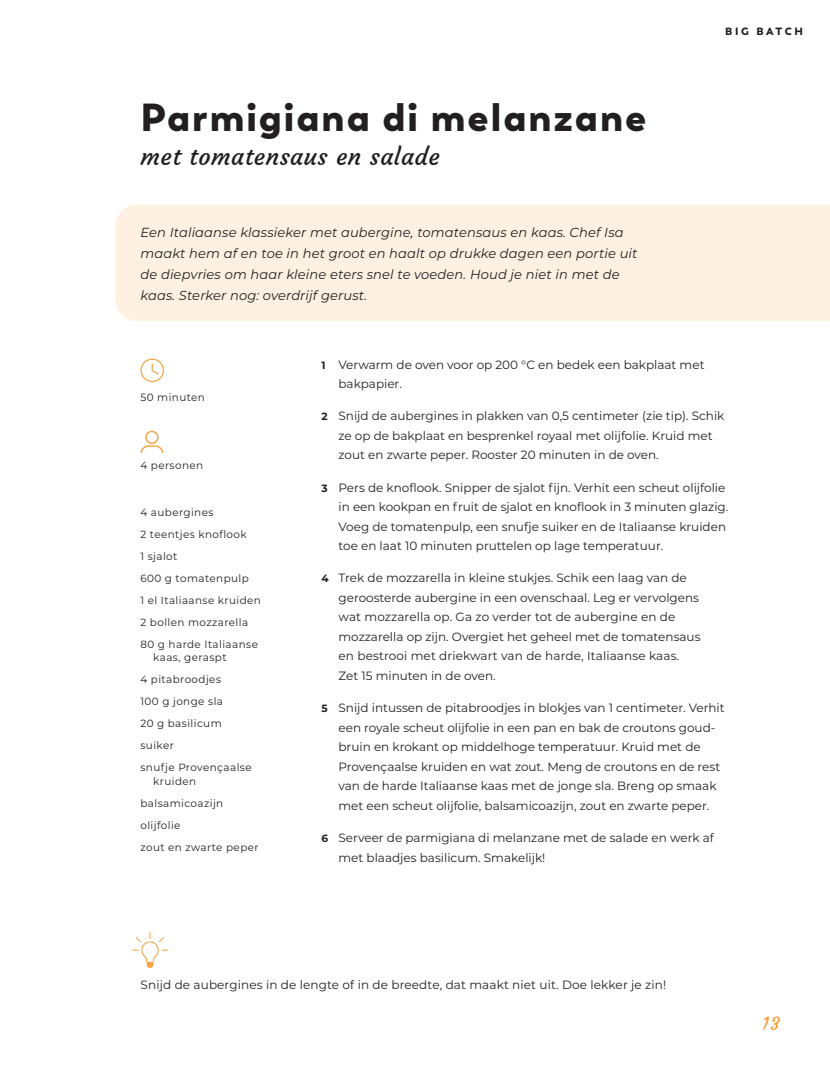
<style>
.page{position:relative;width:830px;height:1076px;background:#fff}
.page>*{position:absolute;margin:0;border:0;box-sizing:border-box;transform-origin:0 0}
.t1{font:900 39px "Trenda";letter-spacing:.05em;color:#231f20}
.t2{font:24px "Courgette";letter-spacing:.02em;color:#231f20}
.t3{font:18px "Courgette";color:#f89b33}
.t4{font:italic 13.05px/21px "Montserrat";letter-spacing:.01em;color:#231f20}
.t5{font:12px/19.5px "Montserrat";color:#231f20}
.t6{font:10.5px/22px "Montserrat";letter-spacing:.04em;color:#231f20}
.t7{font:900 10.5px "Trenda";letter-spacing:.245em;color:#231f20}
.s1{font-weight:700;font-size:10.5px}
</style>
<div class="page">
<div style="left:115px;top:205px;width:714px;height:116px;background:#fef1e1"></div>
<svg style="left:140px;top:359px;width:24px;height:23px"></svg>
<svg style="left:140px;top:431px;width:23px;height:22px"></svg>
<svg style="left:132px;top:932px;width:36px;height:36px"></svg>
<h1 class="t1" style="left:140px;top:92px;width:507px">Parmigiana di melanzane</h1>
<h2 class="t2" style="left:140px;top:142px;width:300px">met tomatensaus en salade</h2>
<p class="t4" style="left:140px;top:221px;width:498px">Een Italiaanse klassieker met aubergine, tomatensaus en kaas. Chef Isa maakt hem af en toe in het groot en haalt op drukke dagen een portie uit de diepvries om haar kleine eters snel te voeden. Houd je niet in met de kaas. Sterker nog: overdrijf gerust.</p>
<p class="t7" style="left:724px;top:24px;width:79px">BIG BATCH</p>
<p class="t6" style="left:140px;top:386px;width:66px">50 minuten</p>
<p class="t6" style="left:140px;top:454px;width:64px">4 personen</p>
<p class="t6" style="left:140px;top:500px;width:122px">4 aubergines<br>2 teentjes knoflook<br>1 sjalot<br>600 g tomatenpulp<br>1 el Italiaanse kruiden<br>2 bollen mozzarella<br>80 g harde Italiaanse</p>
<p class="t6" style="left:140px;top:646px;width:113px;text-indent:13px">kaas, geraspt<br>4 pitabroodjes<br>100 g jonge sla<br>20 g basilicum suiker<br>snufje Provençaalse</p>
<p class="t6" style="left:140px;top:769px;width:120px;text-indent:13px">kruiden balsamicoazijn olijfolie<br>zout en zwarte peper</p>
<p class="t5" style="left:338px;top:354px;width:367px;text-indent:-17px"><span class="s1">1</span> Verwarm de oven voor op 200 °C en bedek een bakplaat met bakpapier.</p>
<p class="t5" style="left:338px;top:406px;width:387px;text-indent:-17px"><span class="s1">2</span> Snijd de aubergines in plakken van 0,5 centimeter (zie tip). Schik ze op de bakplaat en besprenkel royaal met olijfolie. Kruid met zout en zwarte peper. Rooster 20 minuten in de oven.</p>
<p class="t5" style="left:338px;top:477px;width:391px;text-indent:-17px"><span class="s1">3</span> Pers de knoflook. Snipper de sjalot fijn. Verhit een scheut olijfolie in een kookpan en fruit de sjalot en knoflook in 3 minuten glazig.<br>Voeg de tomatenpulp, een snufje suiker en de Italiaanse kruiden toe en laat 10 minuten pruttelen op lage temperatuur.</p>
<p class="t5" style="left:338px;top:568px;width:363px;text-indent:-17px"><span class="s1">4</span> Trek de mozzarella in kleine stukjes. Schik een laag van de geroosterde aubergine in een ovenschaal. Leg er vervolgens wat mozzarella op. Ga zo verder tot de aubergine en de mozzarella op zijn. Overgiet het geheel met de tomatensaus en bestrooi met driekwart van de harde, Italiaanse kaas.<br>Zet 15 minuten in de oven.</p>
<p class="t5" style="left:338px;top:698px;width:387px;text-indent:-17px"><span class="s1">5</span> Snijd intussen de pitabroodjes in blokjes van 1 centimeter. Verhit een royale scheut olijfolie in een pan en bak de croutons goud&shy;bruin en krokant op middelhoge temperatuur. Kruid met de Provençaalse kruiden en wat zout. Meng de croutons en de rest van de harde Italiaanse kaas met de jonge sla. Breng op smaak met een scheut olijfolie, balsamicoazijn, zout en zwarte peper.</p>
<p class="t5" style="left:338px;top:827px;width:377px;text-indent:-17px"><span class="s1">6</span> Serveer de parmigiana di melanzane met de salade en werk af met blaadjes basilicum. Smakelijk!</p>
<p class="t5" style="left:140px;top:974px;width:527px">Snijd de aubergines in de lengte of in de breedte, dat maakt niet uit. Doe lekker je zin!</p>
<h3 class="t3" style="left:761px;top:1012px;width:19px">13</h3>
</div>
